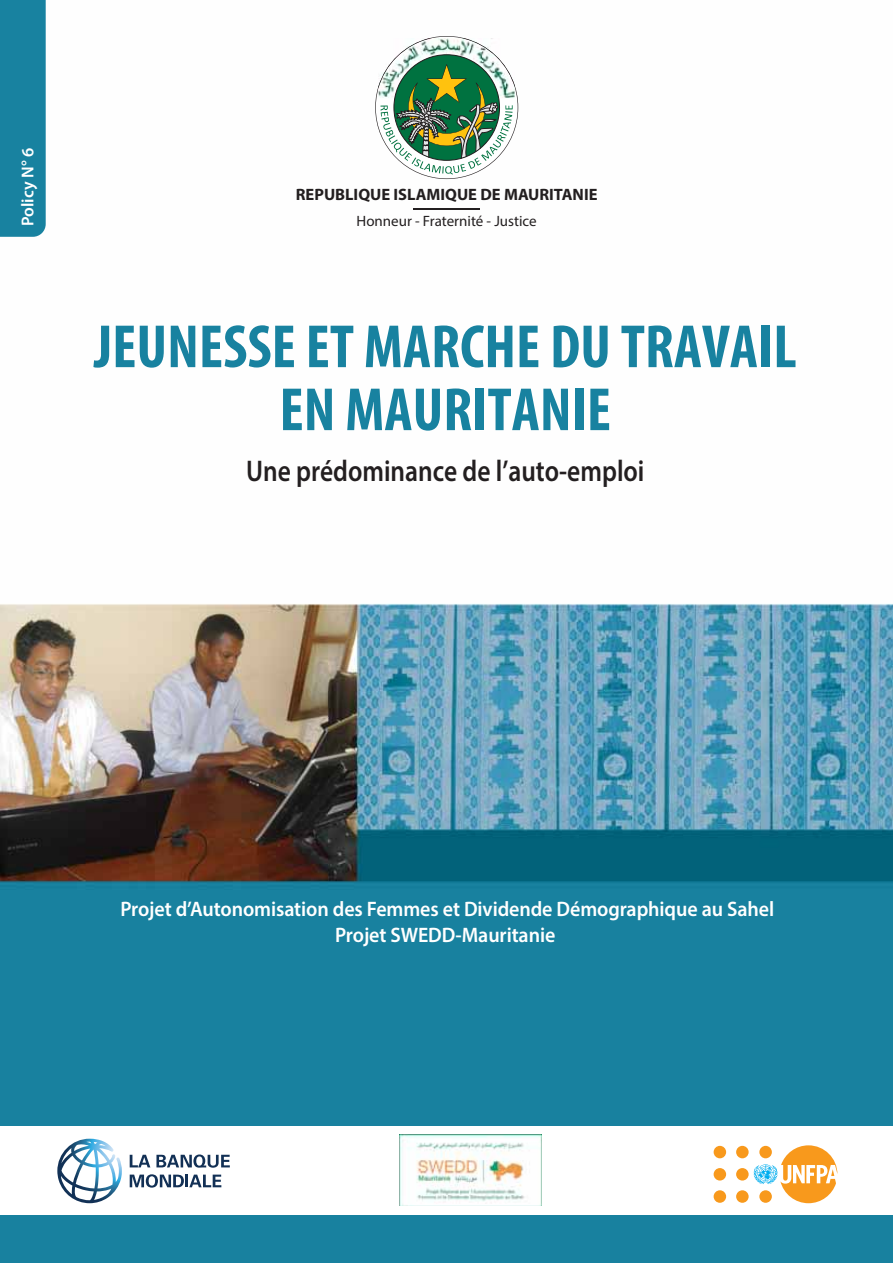
<style>
.page{position:relative;width:893px;height:1263px;background:#fff}
.page>*{position:absolute;margin:0;border:0;box-sizing:border-box;transform-origin:0 0}
.t1{font:700 condensed 61.5px/63px "Myriad Pro";color:#1882a0;text-align:center}
.t2{font:600 30px "Myriad Pro";color:#231f20;scale:.85 1}
.t3{font:600 21px/25.2px "Myriad Pro";letter-spacing:-.005em;color:#fff;text-align:center;scale:.95 1}
.t4{font:600 17.25px "Myriad Pro";color:#fff}
.t5{font:700 16.5px "Myriad Pro";color:#231f20}
.t6{font:15px "Myriad Pro";color:#231f20}
</style>
<div class="page">
<img style="left:0;top:102px;width:893px;height:1161px">
<div style="left:0;top:0;width:46px;height:237px;background:#1882a0"></div>
<hr style="left:413px;top:209px;width:67px;height:1px;background:#231f20">
<svg style="left:375px;top:36px;width:143px;height:143px"></svg>
<div style="left:0;top:1127px;width:893px;height:88px;background:#fff"></div>
<div style="left:736px;top:1168px;width:13px;height:12px;background:#f8991c;border-radius:50%"></div>
<div style="left:736px;top:1190px;width:13px;height:13px;background:#f8991c;border-radius:50%"></div>
<div style="left:736px;top:1146px;width:13px;height:12px;background:#f8991c;border-radius:50%"></div>
<div style="left:714px;top:1168px;width:12px;height:12px;background:#f8991c;border-radius:50%"></div>
<div style="left:714px;top:1190px;width:12px;height:13px;background:#f8991c;border-radius:50%"></div>
<div style="left:714px;top:1146px;width:12px;height:12px;background:#f8991c;border-radius:50%"></div>
<svg style="left:754px;top:1145px;width:83px;height:58px"></svg>
<svg style="left:57px;top:1139px;width:65px;height:64px"></svg>
<svg style="left:130px;top:1155px;width:20px;height:12px"></svg>
<svg style="left:156px;top:1154px;width:74px;height:14px"></svg>
<svg style="left:130px;top:1174px;width:91px;height:13px"></svg>
<img style="left:400px;top:1134px;width:141px;height:72px">
<p class="t4" style="left:21px;top:226px;width:80px;rotate:-90deg">Policy N° 6</p>
<p class="t5" style="left:296px;top:188px;width:303px">REPUBLIQUE ISLAMIQUE DE MAURITANIE</p>
<p class="t6" style="left:357px;top:215px;width:182px">Honneur - Fraternité - Justice</p>
<h1 class="t1" style="left:94px;top:321px;width:704px">JEUNESSE ET MARCHE DU TRAVAIL<br>EN MAURITANIE</h1>
<h2 class="t2" style="left:246px;top:459px;width:470px">Une prédominance de l’auto-emploi</h2>
<p class="t3" style="left:120px;top:899px;width:690px">Projet d’Autonomisation des Femmes et Dividende Démographique au Sahel<br>Projet SWEDD-Mauritanie</p>
</div>
